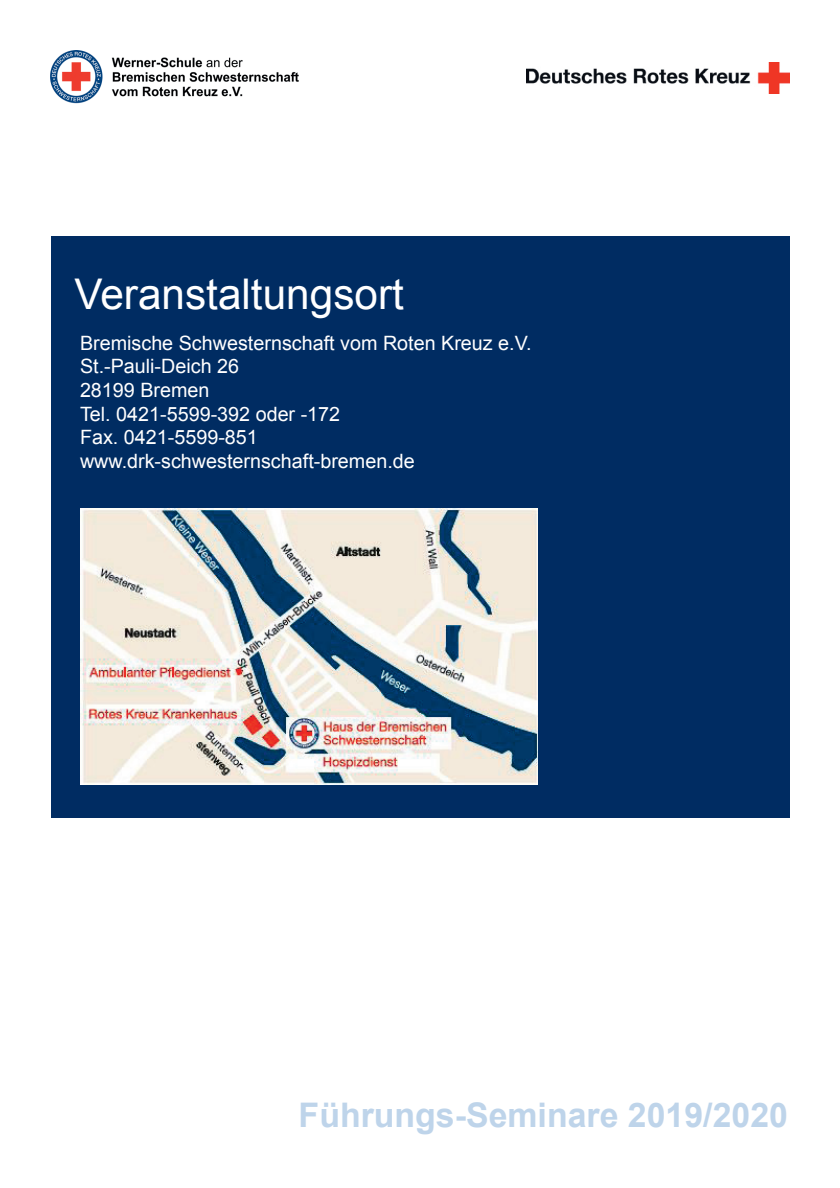
<style>
.page{position:relative;width:840px;height:1188px;background:#fff}
.page>*{position:absolute;margin:0;border:0;box-sizing:border-box;transform-origin:0 0}
.t1{font:42.4px "Arial";color:#fff}
.t2{font:700 33.8px "Arial";color:#bed4ea}
.t3{font:19.8px/23.8px "Arial";color:#fff}
</style>
<div class="page">
<div style="left:51px;top:236px;width:738px;height:581px;background:#002c62"></div>
<img style="left:51px;top:51px;width:248px;height:53px">
<img style="left:527px;top:62px;width:263px;height:32px">
<img style="left:80px;top:508px;width:458px;height:277px">
<h1 class="t1" style="left:74px;top:278px;width:331px">Veranstaltungsort</h1>
<p class="t3" style="left:80px;top:333px;width:453px">Bremische Schwesternschaft vom Roten Kreuz e.V.<br>St.-Pauli-Deich 26<br>28199 Bremen<br>Tel. 0421-5599-392 oder -172<br>Fax. 0421-5599-851 www.drk-schwesternschaft-bremen.de</p>
<h2 class="t2" style="left:299px;top:1103px;width:491px">Führungs-Seminare 2019/2020</h2>
</div>
